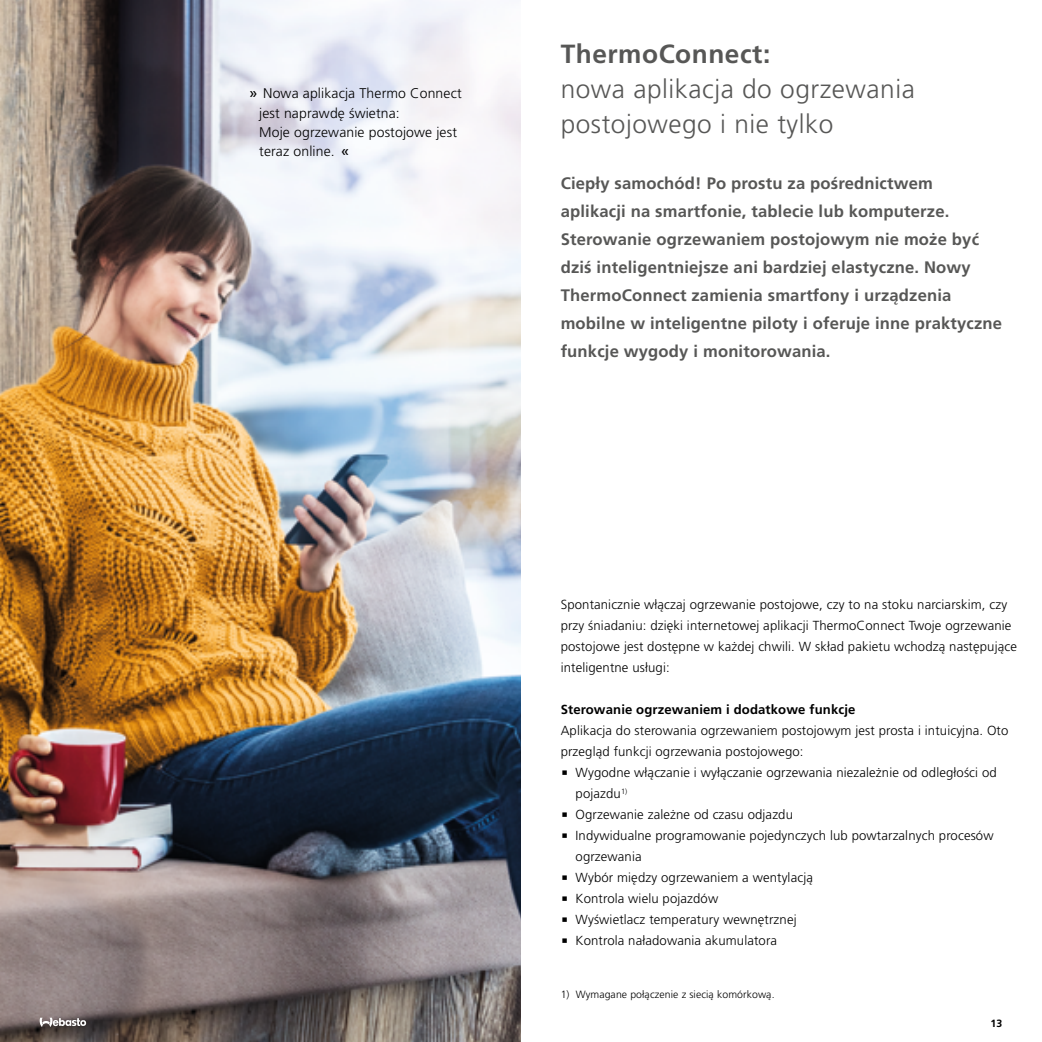
<style>
.page{position:relative;width:1042px;height:1042px;background:#fff}
.page>*{position:absolute;margin:0;border:0;box-sizing:border-box;transform-origin:0 0}
.t1{font:300 26.25px/35px "Frutiger LT Com";letter-spacing:.02em;color:#575756}
.t2{font:700 26.25px "Frutiger LT Com";letter-spacing:.02em;color:#575756}
.t3{font:700 16.62px/28px "Frutiger LT Com";letter-spacing:.01em;color:#575756}
.t4{font:300 14px/19.2px "Frutiger LT Com";letter-spacing:.01em;color:#000}
.t5{font:300 13.12px/21px "Frutiger LT Com";letter-spacing:.01em;color:#000}
.t6{font:700 13.12px "Frutiger LT Com";letter-spacing:.01em;color:#000}
.t7{font:300 10.5px "Frutiger LT Com";letter-spacing:.01em;color:#000}
.t8{font:700 10.5px "Frutiger LT Com";color:#000}
.s1{font-weight:400;font-size:14.88px}
</style>
<div class="page">
<img style="left:0;top:0;width:521px;height:1042px">
<svg style="left:40px;top:1017px;width:46px;height:10px"></svg>
<p class="t4" style="left:259px;top:84px;width:204px;text-indent:-10px"><span class="s1">»</span> Nowa aplikacja Thermo Connect jest naprawdę świetna:<br>Moje ogrzewanie postojowe jest teraz online. <span class="s1">«</span></p>
<h1 class="t2" style="left:561px;top:38px;width:211px">ThermoConnect:</h1>
<h1 class="t1" style="left:561px;top:72px;width:356px">nowa aplikacja do ogrzewania postojowego i nie tylko</h1>
<p class="t3" style="left:561px;top:169px;width:443px">Ciepły samochód! Po prostu za pośrednictwem aplikacji na smartfonie, tablecie lub komputerze.<br>Sterowanie ogrzewaniem postojowym nie może być dziś inteligentniejsze ani bardziej elastyczne. Nowy ThermoConnect zamienia smartfony i urządzenia mobilne w inteligentne piloty i oferuje inne praktyczne funkcje wygody i monitorowania.</p>
<p class="t5" style="left:561px;top:594px;width:458px">Spontanicznie włączaj ogrzewanie postojowe, czy to na stoku narciarskim, czy przy śniadaniu: dzięki internetowej aplikacji ThermoConnect Twoje ogrzewanie postojowe jest dostępne w każdej chwili. W skład pakietu wchodzą następujące inteligentne usługi:</p>
<p class="t6" style="left:561px;top:702px;width:296px">Sterowanie ogrzewaniem i dodatkowe funkcje</p>
<p class="t5" style="left:561px;top:720px;width:449px">Aplikacja do sterowania ogrzewaniem postojowym jest prosta i intuicyjna. Oto przegląd funkcji ogrzewania postojowego:</p>
<p class="t5" style="left:575px;top:762px;width:423px">Wygodne włączanie i wyłączanie ogrzewania niezależnie od odległości od pojazdu<sup>1)<br></sup>Ogrzewanie zależne od czasu odjazdu<br>Indywidualne programowanie pojedynczych lub powtarzalnych procesów ogrzewania<br>Wybór między ogrzewaniem a wentylacją<br>Kontrola wielu pojazdów<br>Wyświetlacz temperatury wewnętrznej<br>Kontrola naładowania akumulatora</p>
<p class="t7" style="left:561px;top:988px;width:215px">1) Wymagane połączenie z siecią komórkową.</p>
<p class="t8" style="left:990px;top:1017px;width:13px">13</p>
</div>
